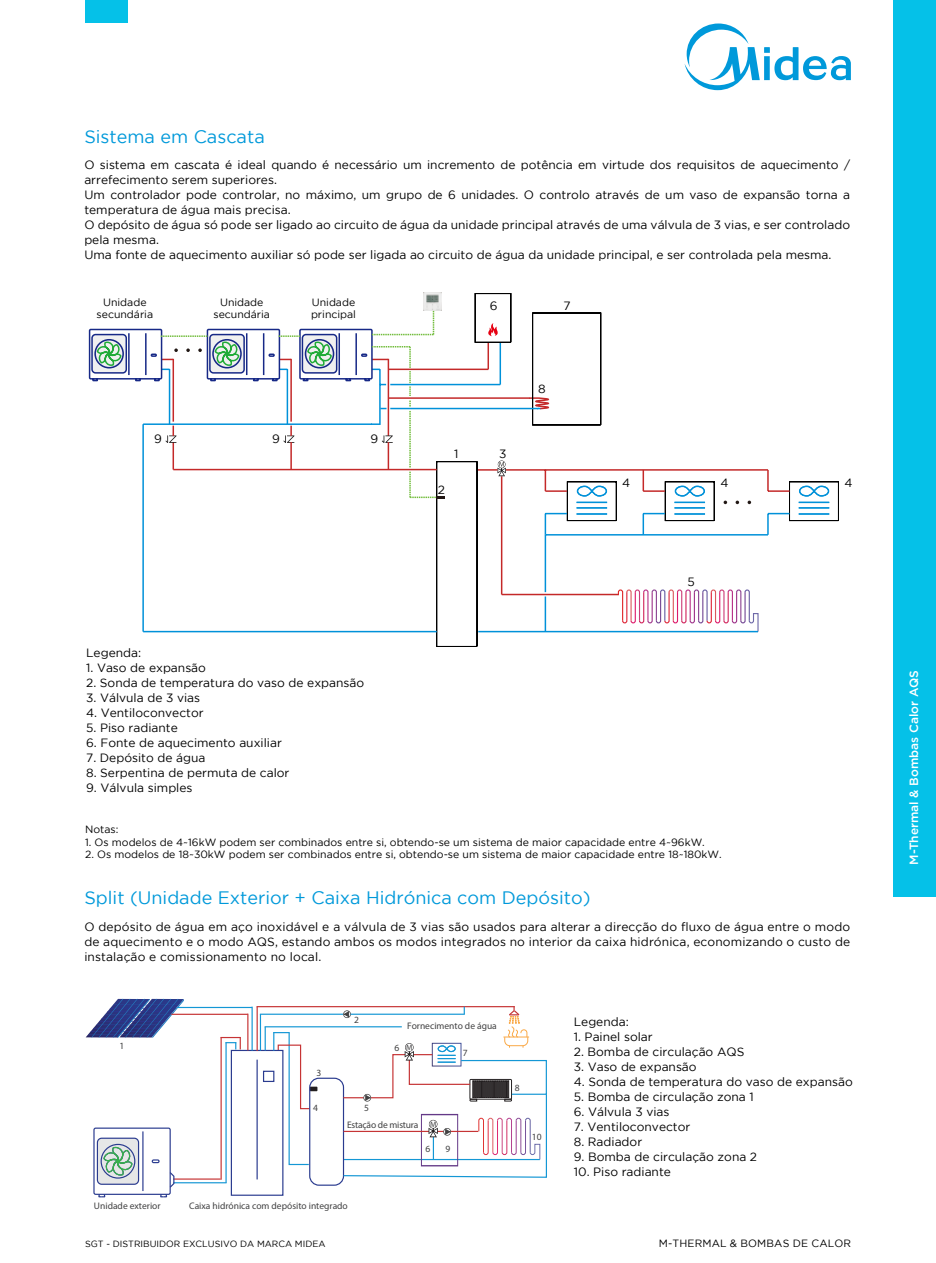
<style>
.page{position:relative;width:936px;height:1263px;background:#fff}
.page>*{position:absolute;margin:0;border:0;box-sizing:border-box;transform-origin:0 0}
.t1{font:18px "Gotham";color:#0099da}
.t2{font:12px/15px "Gotham";color:#000}
.t3{font:500 12px "Gotham";color:#fff}
.t4{font:10.5px/12px "Gotham";color:#000;text-align:center}
.t5{font:9.45px "Myriad Pro";color:#414142}
.t6{font:9.45px "Myriad Pro";letter-spacing:-.02em;color:#414142}
.t7{font:9px "Gotham";color:#000}
.t8{font:7.95px "Myriad Pro";color:#414142}
</style>
<div class="page">
<svg style="left:684px;top:24px;width:166px;height:66px"></svg>
<div style="left:85px;top:0;width:43px;height:23px;background:#05c1e8"></div>
<div style="left:893px;top:0;width:42px;height:896px;background:#05c1e8"></div>
<svg style="left:88px;top:293px;width:750px;height:354px"></svg>
<hr style="left:173px;top:1178px;width:47px;height:2px;background:#c63435">
<hr style="left:173px;top:1182px;width:53px;height:1px;background:#1497d5">
<div style="left:93px;top:1127px;width:78px;height:68px;border:1px solid #2a3b8f;border-radius:2px"></div>
<svg style="left:152px;top:1159px;width:8px;height:4px"></svg>
<svg style="left:98px;top:1193px;width:7px;height:5px"></svg>
<hr style="left:142px;top:1131px;width:1px;height:60px;background:#2a3b8f">
<div style="left:97px;top:1138px;width:41px;height:46px;background:#e6e7e7;border-radius:4px"></div>
<div style="left:97px;top:1137px;width:42px;height:48px;border:1px solid #2a3b8f;border-radius:4px"></div>
<div style="left:101px;top:1144px;width:34px;height:34px;border:1px solid #2a3b8f;border-radius:50%"></div>
<svg style="left:103px;top:1146px;width:30px;height:30px"></svg>
<svg style="left:160px;top:1171px;width:15px;height:27px"></svg>
<svg style="left:86px;top:999px;width:98px;height:38px"></svg>
<hr style="left:177px;top:1007px;width:75px;height:1px;background:#1497d5">
<hr style="left:171px;top:1014px;width:77px;height:1px;background:#c63435">
<hr style="left:247px;top:1014px;width:1px;height:36px;background:#c63435">
<hr style="left:251px;top:1007px;width:2px;height:44px;background:#1497d5">
<hr style="left:256px;top:1007px;width:2px;height:44px;background:#c63435">
<hr style="left:256px;top:1006px;width:259px;height:1px;background:#c63435">
<hr style="left:260px;top:1014px;width:1px;height:36px;background:#1497d5">
<hr style="left:260px;top:1014px;width:83px;height:1px;background:#1497d5">
<hr style="left:264px;top:1026px;width:138px;height:1px;background:#1497d5">
<hr style="left:264px;top:1027px;width:2px;height:23px;background:#1497d5">
<svg style="left:220px;top:1031px;width:97px;height:165px"></svg>
<div style="left:309px;top:1078px;width:35px;height:108px;border:1px solid #2a3b8f;border-radius:9px"></div>
<svg style="left:342px;top:1006px;width:205px;height:172px"></svg>
<h1 class="t1" style="left:84px;top:126px;width:182px">Sistema em Cascata</h1>
<p class="t2" style="left:84px;top:157px;width:767px">O sistema em cascata é ideal quando é necessário um incremento de potência em virtude dos requisitos de aquecimento / arrefecimento serem superiores.<br>Um controlador pode controlar, no máximo, um grupo de 6 unidades. O controlo através de um vaso de expansão torna a temperatura de água mais precisa.<br>O depósito de água só pode ser ligado ao circuito de água da unidade principal através de uma válvula de 3 vias, e ser controlado pela mesma.<br>Uma fonte de aquecimento auxiliar só pode ser ligada ao circuito de água da unidade principal, e ser controlada pela mesma.</p>
<p class="t4" style="left:97px;top:296px;width:58px">Unidade secundária</p>
<p class="t4" style="left:213px;top:296px;width:58px">Unidade secundária</p>
<p class="t4" style="left:311px;top:296px;width:47px;text-align:left">Unidade principal</p>
<p class="t2" style="left:490px;top:298px;width:9px">6</p>
<p class="t2" style="left:563px;top:298px;width:9px">7</p>
<p class="t2" style="left:154px;top:431px;width:9px">9</p>
<p class="t2" style="left:272px;top:431px;width:9px">9</p>
<p class="t2" style="left:370px;top:431px;width:9px">9</p>
<p class="t2" style="left:454px;top:446px;width:6px">1</p>
<p class="t2" style="left:499px;top:446px;width:9px">3</p>
<p class="t2" style="left:438px;top:482px;width:9px">2</p>
<p class="t2" style="left:538px;top:381px;width:9px">8</p>
<p class="t2" style="left:86px;top:645px;width:56px">Legenda:</p>
<p class="t2" style="left:86px;top:660px;width:121px">1. Vaso de expansão</p>
<p class="t2" style="left:86px;top:675px;width:279px">2. Sonda de temperatura do vaso de expansão</p>
<p class="t2" style="left:86px;top:690px;width:115px">3. Válvula de 3 vias</p>
<p class="t2" style="left:86px;top:705px;width:119px">4. Ventiloconvector</p>
<p class="t2" style="left:86px;top:720px;width:93px">5. Piso radiante</p>
<p class="t2" style="left:86px;top:735px;width:197px">6. Fonte de aquecimento auxiliar</p>
<p class="t2" style="left:86px;top:750px;width:121px">7. Depósito de água</p>
<p class="t2" style="left:86px;top:765px;width:205px">8. Serpentina de permuta de calor</p>
<p class="t2" style="left:86px;top:780px;width:108px">9. Válvula simples</p>
<p class="t2" style="left:622px;top:475px;width:10px">4</p>
<p class="t2" style="left:720px;top:475px;width:10px">4</p>
<p class="t2" style="left:844px;top:475px;width:10px">4</p>
<p class="t2" style="left:687px;top:574px;width:9px">5</p>
<p class="t4" style="left:85px;top:823px;width:35px">Notas:</p>
<p class="t4" style="left:85px;top:836px;width:621px">1. Os modelos de 4~16kW podem ser combinados entre si, obtendo-se um sistema de maior capacidade entre 4~96kW.</p>
<p class="t4" style="left:85px;top:848px;width:638px">2. Os modelos de 18~30kW podem ser combinados entre si, obtendo-se um sistema de maior capacidade entre 18~180kW.</p>
<h1 class="t1" style="left:84px;top:888px;width:507px">Split (Unidade Exterior + Caixa Hidrónica com Depósito)</h1>
<p class="t2" style="left:84px;top:919px;width:767px;text-align:justify">O depósito de água em aço inoxidável e a válvula de 3 vias são usados para alterar a direcção do fluxo de água entre o modo de aquecimento e o modo AQS, estando ambos os modos integrados no interior da caixa hidrónica, economizando o custo de instalação e comissionamento no local.</p>
<p class="t5" style="left:354px;top:1013px;width:6px">2</p>
<p class="t5" style="left:407px;top:1020px;width:91px">Fornecimento de água</p>
<p class="t5" style="left:119px;top:1040px;width:6px">1</p>
<p class="t8" style="left:406px;top:1043px;width:8px">M</p>
<p class="t5" style="left:394px;top:1042px;width:6px">6</p>
<p class="t5" style="left:316px;top:1067px;width:6px">3</p>
<p class="t5" style="left:313px;top:1102px;width:6px">4</p>
<p class="t5" style="left:364px;top:1102px;width:6px">5</p>
<p class="t6" style="left:347px;top:1119px;width:73px">Estação de mistura</p>
<p class="t8" style="left:430px;top:1119px;width:8px">M</p>
<p class="t5" style="left:425px;top:1143px;width:6px">6</p>
<p class="t5" style="left:445px;top:1143px;width:6px">9</p>
<p class="t5" style="left:463px;top:1046px;width:6px">7</p>
<p class="t5" style="left:515px;top:1082px;width:6px">8</p>
<p class="t5" style="left:532px;top:1131px;width:11px">10</p>
<p class="t5" style="left:94px;top:1200px;width:68px">Unidade exterior</p>
<p class="t5" style="left:189px;top:1200px;width:160px">Caixa hidrónica com depósito integrado</p>
<p class="t7" style="left:85px;top:1239px;width:242px">SGT - DISTRIBUIDOR EXCLUSIVO DA MARCA MIDEA</p>
<p class="t2" style="left:573px;top:1014px;width:56px">Legenda:</p>
<p class="t2" style="left:573px;top:1029px;width:80px">1. Painel solar</p>
<p class="t2" style="left:573px;top:1044px;width:172px">2. Bomba de circulação AQS</p>
<p class="t2" style="left:573px;top:1059px;width:124px">3. Vaso de expansão</p>
<p class="t2" style="left:573px;top:1074px;width:280px">4. Sonda de temperatura do vaso de expansão</p>
<p class="t2" style="left:573px;top:1089px;width:181px">5. Bomba de circulação zona 1</p>
<p class="t2" style="left:573px;top:1104px;width:97px">6. Válvula 3 vias</p>
<p class="t2" style="left:573px;top:1119px;width:118px">7. Ventiloconvector</p>
<p class="t2" style="left:573px;top:1134px;width:70px">8. Radiador</p>
<p class="t2" style="left:573px;top:1149px;width:185px">9. Bomba de circulação zona 2</p>
<p class="t2" style="left:573px;top:1164px;width:99px">10. Piso radiante</p>
<p class="t4" style="left:659px;top:1237px;width:194px">M-THERMAL &amp; BOMBAS DE CALOR</p>
<p class="t3" style="left:906px;top:865px;width:196px;rotate:-90deg">M-Thermal &amp; Bombas Calor AQS</p>
</div>
